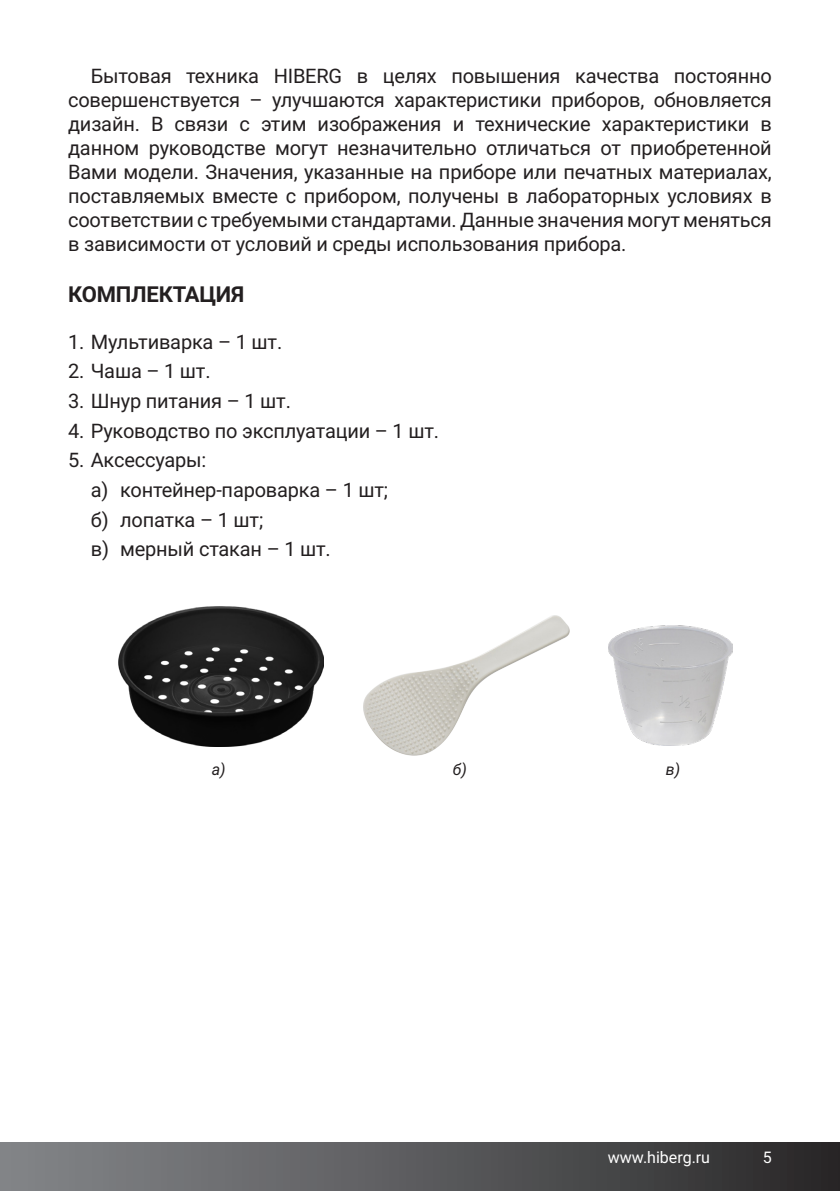
<style>
.page{position:relative;width:840px;height:1191px;background:#fff}
.page>*{position:absolute;margin:0;border:0;box-sizing:border-box;transform-origin:0 0}
.t1{font:700 22px "Roboto";letter-spacing:-.01em;color:#231f20}
.t2{font:20px/24px "Roboto";letter-spacing:-.01em;color:#231f20;text-align:justify}
.t3{font:16px "Roboto";color:#fff}
.t4{font:italic 16px "Roboto";color:#231f20}
</style>
<div class="page">
<div style="left:0;top:1142px;width:839px;height:49px;background:linear-gradient(to right,#86888c,#2b2a2b)"></div>
<img style="left:118px;top:607px;width:205px;height:140px">
<img style="left:363px;top:615px;width:206px;height:140px">
<img style="left:608px;top:625px;width:123px;height:121px">
<p class="t2" style="left:68px;top:63px;width:705px;text-indent:23px">Бытовая техника HIBERG в целях повышения качества постоянно совершенствуется – улучшаются характеристики приборов, обновляется дизайн. В связи с этим изображения и технические характеристики в данном руководстве могут незначительно отличаться от приобретенной Вами модели. Значения, указанные на приборе или печатных материалах, поставляемых вместе с прибором, получены в лабораторных условиях в соответствии с требуемыми стандартами. Данные значения могут меняться в зависимости от условий и среды использования прибора.</p>
<p class="t1" style="left:68px;top:279px;width:177px">КОМПЛЕКТАЦИЯ</p>
<p class="t2" style="left:68px;top:329px;width:215px">1. Мультиварка – 1 шт.</p>
<p class="t2" style="left:68px;top:358px;width:144px">2. Чаша – 1 шт.</p>
<p class="t2" style="left:68px;top:388px;width:224px">3. Шнур питания – 1 шт.</p>
<p class="t2" style="left:68px;top:418px;width:372px">4. Руководство по эксплуатации – 1 шт.</p>
<p class="t2" style="left:68px;top:447px;width:140px">5. Аксессуары:</p>
<p class="t2" style="left:91px;top:477px;width:298px">а) контейнер-пароварка – 1 шт;</p>
<p class="t2" style="left:91px;top:507px;width:174px">б) лопатка – 1 шт;</p>
<p class="t2" style="left:91px;top:536px;width:241px">в) мерный стакан – 1 шт.</p>
<p class="t4" style="left:212px;top:758px;width:15px">а)</p>
<p class="t4" style="left:452px;top:758px;width:15px">б)</p>
<p class="t4" style="left:665px;top:758px;width:16px">в)</p>
<p class="t3" style="left:607px;top:1145px;width:104px">www.hiberg.ru</p>
<p class="t3" style="left:762px;top:1145px;width:10px">5</p>
</div>
